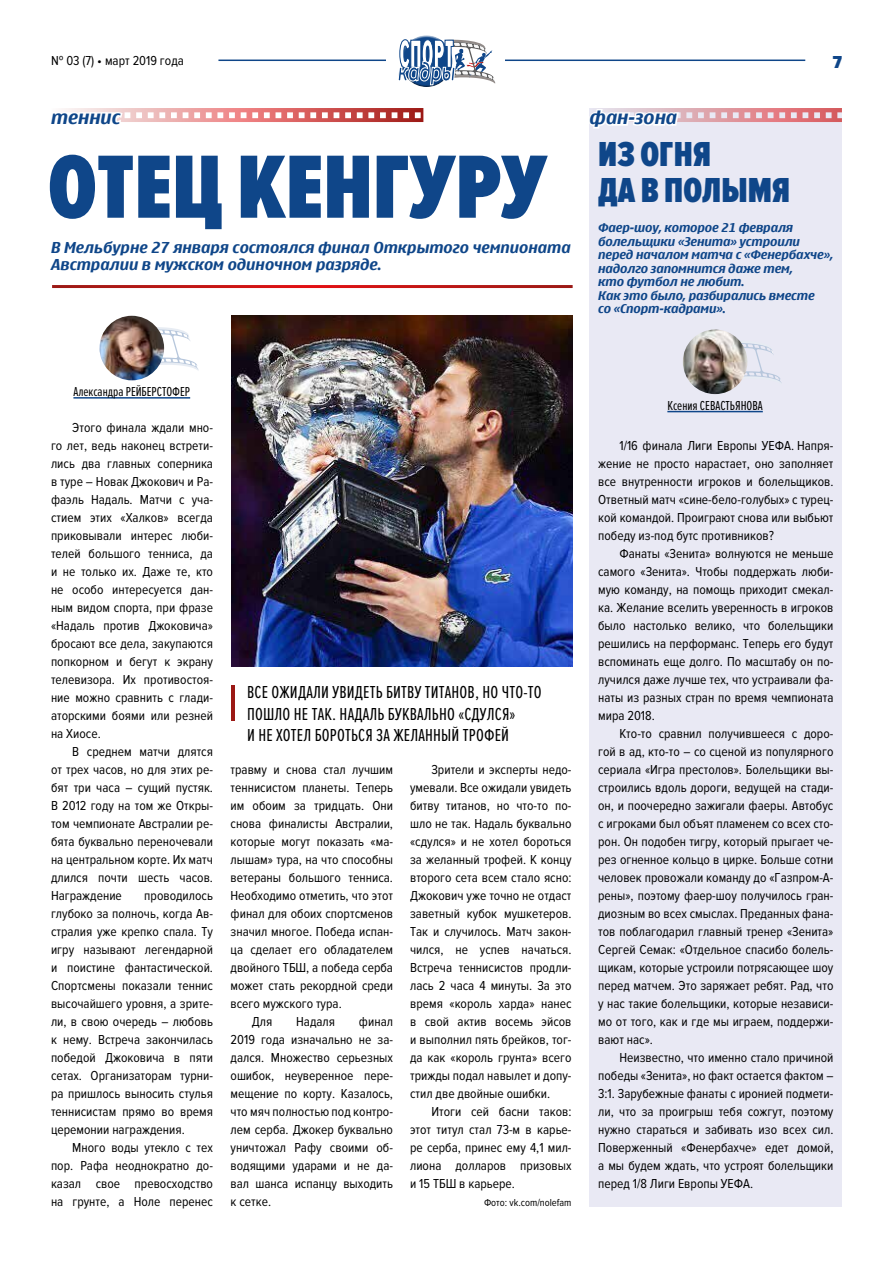
<style>
.page{position:relative;width:893px;height:1263px;background:#fff}
.page>*{position:absolute;margin:0;border:0;box-sizing:border-box;transform-origin:0 0}
.t1{font:900 93px "Proxima Nova Ex Cn";color:#0f4689}
.t2{font:50.4px "Proxima Nova Ex Cn";color:#fff}
.t3{font:900 36px/36px "Proxima Nova Ex Cn";color:#0f4689}
.t4{font:18px/21.6px "Proxima Nova Ex Cn";letter-spacing:.01em;color:#000}
.t5{font:700 18px "Nokia Sans S60";color:#0f4689}
.t6{font:900 18px "Proxima Nova Cond";color:#0f4689}
.t7{font:700 15px/16.5px "Nokia Sans S60";color:#0f4689}
.t8{font:13.5px/18px "Proxima Nova Cond";color:#000;text-align:justify}
.t9{font:13.5px "Proxima Nova Ex Cn";color:#000}
.t10{font:700 12px/13.5px "Nokia Sans S60";letter-spacing:-.01em;color:#0f4689}
.t11{font:10.5px "Proxima Nova Cond";color:#000}
</style>
<div class="page">
<hr style="left:218px;top:60px;width:587px;height:1px;background:#0f4689">
<div style="left:387px;top:24px;width:118px;height:65px;background:#fff"></div>
<div style="left:398px;top:35px;width:55px;height:25px;background:#fff;opacity:.75"></div>
<svg style="left:398px;top:39px;width:97px;height:48px"></svg>
<svg style="left:155px;top:327px;width:44px;height:44px"></svg>
<hr style="left:73px;top:397px;width:117px;height:2px;background:#0f4689">
<img style="left:100px;top:316px;width:64px;height:64px;border-radius:32px">
<img style="left:232px;top:315px;width:341px;height:351px">
<svg style="left:64px;top:108px;width:359px;height:14px"></svg>
<div style="left:590px;top:108px;width:252px;height:1098px;background:#e9e9f4"></div>
<svg style="left:738px;top:341px;width:44px;height:44px"></svg>
<img style="left:683px;top:329px;width:64px;height:65px;border-radius:32px">
<hr style="left:667px;top:411px;width:96px;height:1px;background:#0f4689">
<svg style="left:589px;top:108px;width:253px;height:22px"></svg>
<p class="t8" style="left:51px;top:52px;width:134px">№ 03 (7) • март 2019 года</p>
<h3 class="t6" style="left:833px;top:52px;width:11px">7</h3>
<h3 class="t5" style="left:51px;top:106px;width:71px">теннис</h3>
<h1 class="t1" style="left:48px;top:135px;width:500px">ОТЕЦ КЕНГУРУ</h1>
<p class="t7" style="left:51px;top:240px;width:521px">В Мельбурне 27 января состоялся финал Открытого чемпионата<br>Австралии в мужском одиночном разряде.</p>
<h3 class="t5" style="left:590px;top:106px;width:89px">фан-зона</h3>
<h3 class="t3" style="left:598px;top:138px;width:194px">ИЗ ОГНЯ<br>ДА В ПОЛЫМЯ</h3>
<p class="t10" style="left:598px;top:221px;width:237px">Фаер-шоу, которое 21 февраля болельщики «Зенита» устроили перед началом матча с «Фенербахче», надолго запомнится даже тем,<br>кто футбол не любит.<br>Как это было, разбирались вместе<br>со «Спорт-кадрами».</p>
<p class="t9" style="left:73px;top:384px;width:118px">Александра РЕЙБЕРСТОФЕР</p>
<p class="t8" style="left:51px;top:419px;width:164px;text-indent:21px">Этого финала ждали мно&shy;го лет, ведь наконец встрети&shy;лись два главных соперника в туре – Новак Джокович и Ра&shy;фаэль Надаль. Матчи с уча&shy;стием этих «Халков» всегда приковывали интерес люби&shy;телей большого тенниса, да и не только их. Даже те, кто не особо интересуется дан&shy;ным видом спорта, при фразе «Надаль против Джоковича» бросают все дела, закупаются попкорном и бегут к экрану телевизора. Их противостоя&shy;ние можно сравнить с глади&shy;аторскими боями или резней на Хиосе.</p>
<p class="t8" style="left:51px;top:743px;width:164px;text-indent:21px">В среднем матчи длятся от трех часов, но для этих ре&shy;бят три часа – сущий пустяк.<br>В 2012 году на том же Откры&shy;том чемпионате Австралии ре&shy;бята буквально переночевали на центральном корте. Их матч длился почти шесть часов.<br>Награждение</p>
<p class="t8" style="left:51px;top:887px;width:164px;text-indent:93px">проводилось глубоко за полночь, когда Ав&shy;стралия уже крепко спала. Ту игру называют легендарной и поистине фантастической.<br>Спортсмены показали теннис высочайшего уровня, а зрите&shy;ли, в свою очередь – любовь к нему. Встреча закончилась победой Джоковича в пяти сетах. Организаторам турни&shy;ра пришлось выносить стулья теннисистам прямо во время церемонии награждения.</p>
<p class="t8" style="left:51px;top:1139px;width:164px;text-indent:21px">Много воды утекло с тех пор. Рафа неоднократно до&shy;казал свое превосходство на грунте, а Ноле перенес</p>
<h2 class="t2" style="left:228px;top:675px;width:10px">|</h2>
<h3 class="t4" style="left:247px;top:682px;width:296px">ВСЕ ОЖИДАЛИ УВИДЕТЬ БИТВУ ТИТАНОВ, НО ЧТО-ТО<br>ПОШЛО НЕ ТАК. НАДАЛЬ БУКВАЛЬНО «СДУЛСЯ»<br>И НЕ ХОТЕЛ БОРОТЬСЯ ЗА ЖЕЛАННЫЙ ТРОФЕЙ</h3>
<p class="t8" style="left:231px;top:761px;width:164px">травму и снова стал лучшим</p>
<p class="t8" style="left:231px;top:779px;width:164px">теннисистом планеты. Теперь</p>
<p class="t8" style="left:231px;top:797px;width:164px">им обоим за тридцать. Они</p>
<p class="t8" style="left:231px;top:815px;width:164px">снова финалисты Австралии,</p>
<p class="t8" style="left:231px;top:833px;width:164px">которые могут показать «ма-</p>
<p class="t8" style="left:231px;top:851px;width:164px">лышам» тура, на что способны</p>
<p class="t8" style="left:231px;top:869px;width:164px">ветераны большого тенниса.</p>
<p class="t8" style="left:231px;top:887px;width:164px">Необходимо отметить, что этот</p>
<p class="t8" style="left:231px;top:905px;width:164px">финал для обоих спортсменов</p>
<p class="t8" style="left:231px;top:923px;width:164px">значил многое. Победа испан-</p>
<p class="t8" style="left:231px;top:941px;width:164px">ца сделает его обладателем</p>
<p class="t8" style="left:231px;top:959px;width:164px">двойного ТБШ, а победа серба</p>
<p class="t8" style="left:231px;top:977px;width:164px">может стать рекордной среди</p>
<p class="t8" style="left:231px;top:995px;width:113px">всего мужского тура.</p>
<p class="t8" style="left:252px;top:1013px;width:22px">Для</p>
<p class="t8" style="left:296px;top:1013px;width:40px">Надаля</p>
<p class="t8" style="left:231px;top:1013px;width:164px;text-indent:128px">финал 2019 года изначально не за&shy;дался. Множество серьезных ошибок, неуверенное пере&shy;мещение по корту. Казалось, что мяч полностью под контро&shy;лем серба. Джокер буквально уничтожал Рафу своими об&shy;водящими ударами и не да&shy;вал шанса испанцу выходить к сетке.</p>
<p class="t8" style="left:410px;top:761px;width:163px;text-indent:21px">Зрители и эксперты недо&shy;умевали. Все ожидали увидеть битву титанов, но что-то по&shy;шло не так. Надаль буквально «сдулся» и не хотел бороться за желанный трофей. К концу второго сета всем стало ясно:<br>Джокович уже точно не отдаст заветный кубок мушкетеров.<br>Так и случилось. Матч закон&shy;чился, не успев начаться.<br>Встреча теннисистов продли&shy;лась 2 часа 4 минуты. За это время «король харда» нанес в свой актив восемь эйсов и выполнил пять брейков, тог&shy;да как «король грунта» всего трижды подал навылет и допу&shy;стил две двойные ошибки.</p>
<p class="t8" style="left:410px;top:1102px;width:163px;text-indent:21px">Итоги сей басни таков: этот титул стал 73‑м в карье&shy;ре серба, принес ему 4,1 мил&shy;лиона долларов призовых и 15 ТБШ в карьере.</p>
<p class="t11" style="left:484px;top:1197px;width:89px">Фото: vk.com/nolefam</p>
<p class="t9" style="left:667px;top:398px;width:97px">Ксения СЕВАСТЬЯНОВА</p>
<p class="t8" style="left:598px;top:437px;width:237px;text-indent:21px">1/16 финала Лиги Европы УЕФА. Напря&shy;жение не просто нарастает, оно заполняет все внутренности игроков и болельщиков.<br>Ответный матч «сине-бело-голубых» с турец&shy;кой командой. Проиграют снова или выбьют победу из-под бутс противников?</p>
<p class="t8" style="left:598px;top:545px;width:237px;text-indent:21px">Фанаты «Зенита» волнуются не меньше самого «Зенита». Чтобы поддержать люби&shy;мую команду, на помощь приходит смекал&shy;ка. Желание вселить уверенность в игроков было настолько велико, что болельщики решились на перформанс. Теперь его будут вспоминать еще долго. По масштабу он по&shy;лучился даже лучше тех, что устраивали фа&shy;наты из разных стран по время чемпионата мира 2018.</p>
<p class="t8" style="left:598px;top:725px;width:237px;text-indent:21px">Кто-то сравнил получившееся с доро&shy;гой в ад, кто-то – со сценой из популярного сериала «Игра престолов». Болельщики вы&shy;строились вдоль дороги, ведущей на стади&shy;он, и поочередно зажигали фаеры. Автобус с игроками был объят пламенем со всех сто&shy;рон. Он подобен тигру, который прыгает че&shy;рез огненное кольцо в цирке. Больше сотни человек провожали команду до «Газпром-А&shy;рены», поэтому фаер-шоу получилось гран&shy;диозным во всех смыслах. Преданных фана&shy;тов поблагодарил главный тренер «Зенита» Сергей Семак: «Отдельное спасибо болель&shy;щикам, которые устроили потрясающее шоу перед матчем. Это заряжает ребят. Рад, что у нас такие болельщики, которые независи&shy;мо от того, как и где мы играем, поддержи&shy;вают нас».</p>
<p class="t8" style="left:598px;top:1049px;width:237px;text-indent:21px">Неизвестно, что именно стало причиной победы «Зенита», но факт остается фактом – 3:1. Зарубежные фанаты с иронией подмети&shy;ли, что за проигрыш тебя сожгут, поэтому нужно стараться и забивать изо всех сил.<br>Поверженный «Фенербахче» едет домой, а мы будем ждать, что устроят болельщики перед 1/8 Лиги Европы УЕФА.</p>
</div>
